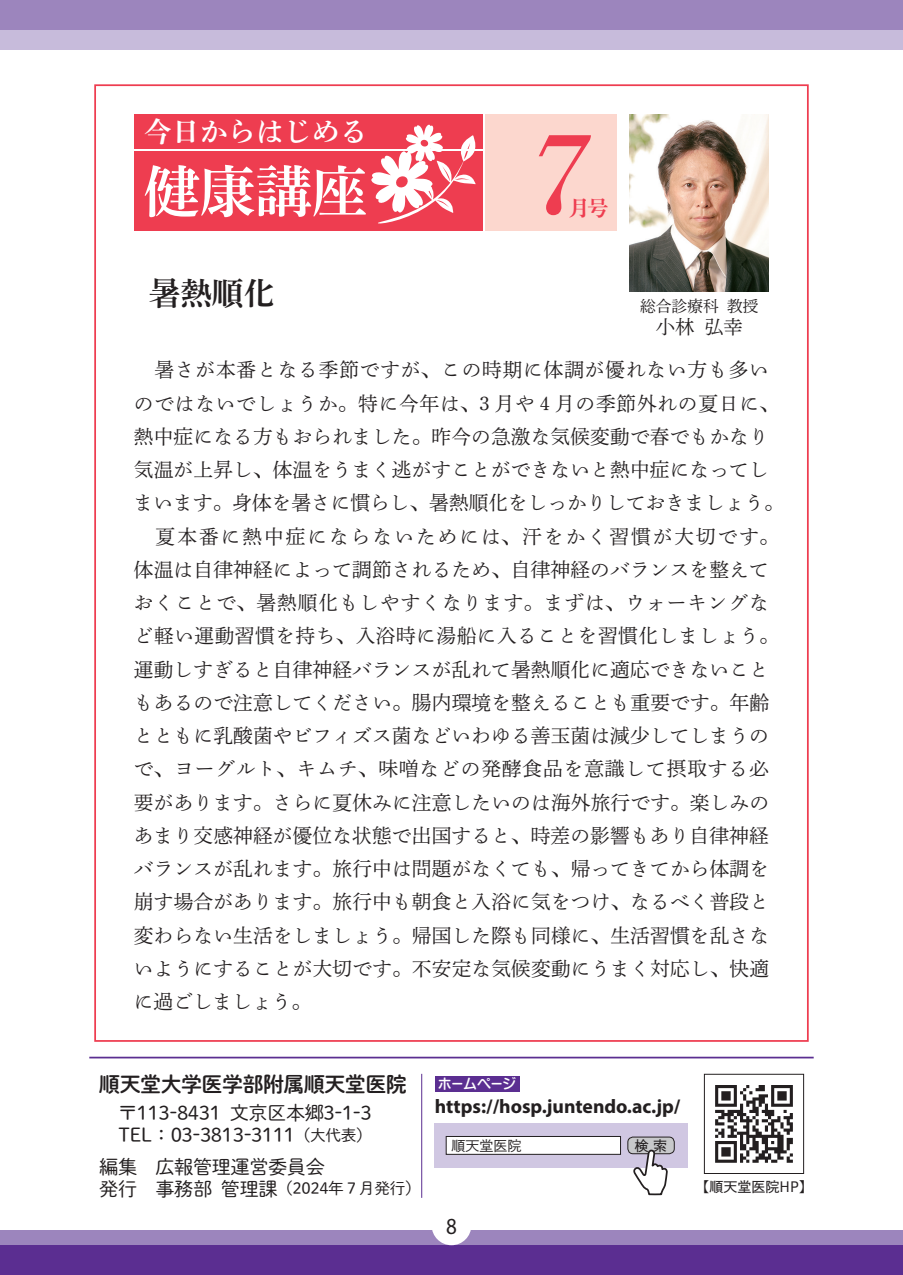
<style>
.page{position:relative;width:903px;height:1275px;background:#fff}
.page>*{position:absolute;margin:0;border:0;box-sizing:border-box;transform-origin:0 0}
.t1{font:italic 122.5px "Bodoni Std";color:#ee3d50}
.t2{font:56px "Shuei Min Pr 6 B";color:#fff}
.t3{font:31.5px "Shuei Min Pr 6 B";color:#231f20}
.t4{font:28px "Shuei Min Pr 6 B";color:#fff}
.t5{font:23.1px "Myriad Pro";color:#231f20;scale:.91 1}
.t6{font:21px "P Shuei M Go Std B";letter-spacing:-.025em;color:#231f20}
.t7{font:21px "Shuei Min Pr 6 B";color:#ee3d50}
.t8{font:19.6px/33.2px "Shuei Min Pr 6 L";letter-spacing:.01em;color:#231f20}
.t9{font:700 19.6px "Myriad Pro";color:#231f20}
.t10{font:19.25px/21.9px "P Shuei M Go Std L";letter-spacing:-.025em;color:#231f20}
.t11{font:19.25px "Shuei Min Pr 6 L";color:#231f20}
.t12{font:15.75px "P Shuei M Go Std L";letter-spacing:-.025em;color:#231f20}
.t13{font:15.75px "Shuei Min Pr 6 L";color:#231f20}
.t14{font:14px "P Shuei Go Kin Std M";color:#231f20}
.t15{font:500 14px "Shin M Go Pro";color:#fff}
.t16{font:14px "P Shuei Go Kin Std L";color:#231f20}
.s1{font-size:15.75px}
.s2{font-size:19.25px}
</style>
<div class="page">
<div style="left:0;top:1230px;width:903px;height:45px;background:#9c85bd"></div>
<div style="left:0;top:0;width:903px;height:50px;background:#c7bbdb"></div>
<hr style="left:89px;top:1057px;width:725px;height:1px;background:#5b2e91">
<div style="left:0;top:0;width:903px;height:30px;background:#9c85bd"></div>
<div style="left:0;top:1245px;width:903px;height:30px;background:#5b2e91"></div>
<div style="left:435px;top:1076px;width:84px;height:16px;background:#5b2e91"></div>
<hr style="left:421px;top:1074px;width:1px;height:124px;background:#5b2e91">
<div style="left:435px;top:1123px;width:253px;height:45px;background:#d0c7e2"></div>
<svg style="left:445px;top:1136px;width:176px;height:19px;background:#e5e4e5"></svg>
<div style="left:628px;top:1137px;width:46px;height:17px;background:#c7c8ca;border-radius:5px"></div>
<div style="left:627px;top:1137px;width:48px;height:17px;border:1px solid #231f20;border-radius:5px"></div>
<svg style="left:632px;top:1149px;width:37px;height:47px"></svg>
<div style="left:432px;top:1205px;width:39px;height:40px;background:#fff;border-radius:50%"></div>
<svg style="left:715px;top:1085px;width:78px;height:78px"></svg>
<div style="left:704px;top:1074px;width:100px;height:100px;border:1px solid #231f20"></div>
<img style="left:630px;top:114px;width:139px;height:178px">
<div style="left:485px;top:114px;width:131px;height:117px;background:#fcd7ce"></div>
<div style="left:134px;top:114px;width:348px;height:35px;background:#ee3d50"></div>
<div style="left:134px;top:151px;width:348px;height:80px;background:#ee3d50"></div>
<svg style="left:371px;top:124px;width:105px;height:100px"></svg>
<h3 class="t4" style="left:144px;top:116px;width:225px">今日からはじめる</h3>
<h2 class="t2" style="left:144px;top:160px;width:225px">健康講座</h2>
<h3 class="t3" style="left:149px;top:275px;width:127px">暑熱順化</h3>
<h1 class="t1" style="left:529px;top:99px;width:63px">7</h1>
<p class="t7" style="left:569px;top:196px;width:41px">月号</p>
<p class="t13" style="left:640px;top:291px;width:120px">総合診療科 教授</p>
<p class="t11" style="left:656px;top:309px;width:89px">小林 弘幸</p>
<p class="t8" style="left:134px;top:351px;width:651px">　暑さが本番となる季節ですが、この時期に体調が優れない方も多いのではないでしょうか。特に今年は、3 月や 4 月の季節外れの夏日に、熱中症になる方もおられました。昨今の急激な気候変動で春でもかなり気温が上昇し、体温をうまく逃がすことができないと熱中症になってしまいます。身体を暑さに慣らし、暑熱順化をしっかりしておきましょう。　夏本番に熱中症にならないためには、汗をかく習慣が大切です。体温は自律神経によって調節されるため、自律神経のバランスを整えておくことで、暑熱順化もしやすくなります。まずは、ウォーキングなど軽い運動習慣を持ち、入浴時に湯船に入ることを習慣化しましょう。運動しすぎると自律神経バランスが乱れて暑熱順化に適応できないこともあるので注意してください。腸内環境を整えることも重要です。年齢とともに乳酸菌やビフィズス菌などいわゆる善玉菌は減少してしまうので、ヨーグルト、キムチ、味噌などの発酵食品を意識して摂取する必要があります。さらに夏休みに注意したいのは海外旅行です。楽しみのあまり交感神経が優位な状態で出国すると、時差の影響もあり自律神経バランスが乱れます。旅行中は問題がなくても、帰ってきてから体調を崩す場合があります。旅行中も朝食と入浴に気をつけ、なるべく普段と変わらない生活をしましょう。帰国した際も同様に、生活習慣を乱さないようにすることが大切です。不安定な気候変動にうまく対応し、快適に過ごしましょう。</p>
<p class="t6" style="left:99px;top:1069px;width:309px">順天堂大学医学部附属順天堂医院</p>
<p class="t10" style="left:99px;top:1101px;width:274px">　〒113-8431 文京区本郷3-1-3　TEL：03-3813-3111<span class="s1">（大代表）</span></p>
<p class="t10" style="left:99px;top:1155px;width:227px">編集　広報管理運営委員会</p>
<p class="t12" style="left:99px;top:1177px;width:323px"><span class="s2">発行　事務部 管理課</span>（2024年７月発行）</p>
<p class="t14" style="left:695px;top:1177px;width:119px">【順天堂医院HP】</p>
<p class="t15" style="left:438px;top:1073px;width:80px">ホームページ</p>
<p class="t9" style="left:435px;top:1093px;width:247px">https://hosp.juntendo.ac.jp/</p>
<p class="t16" style="left:451px;top:1136px;width:71px">順天堂医院</p>
<p class="t14" style="left:635px;top:1136px;width:34px">検 索</p>
<p class="t5" style="left:446px;top:1212px;width:13px">8</p>
</div>
